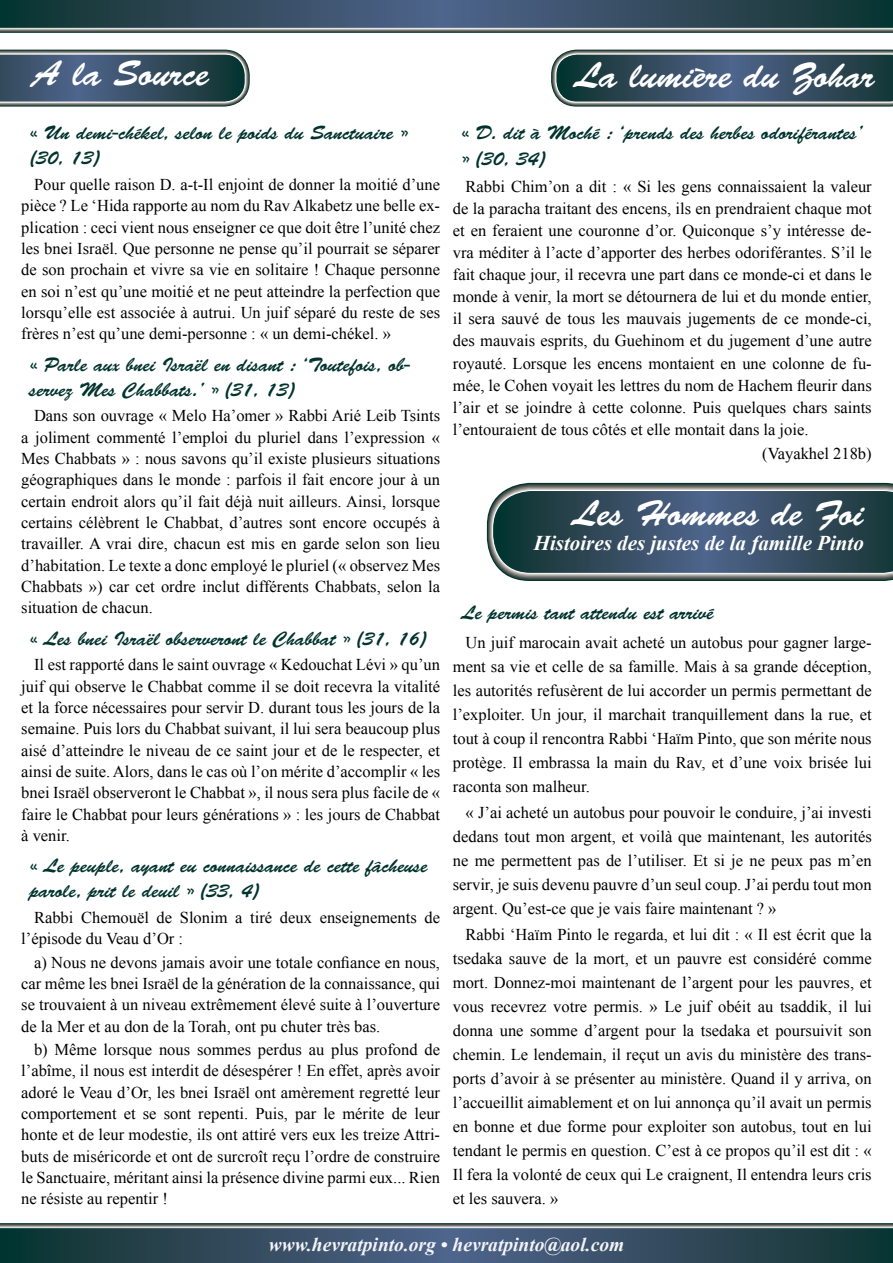
<style>
.page{position:relative;width:893px;height:1263px;background:#fff}
.page>*{position:absolute;margin:0;border:0;box-sizing:border-box;transform-origin:0 0}
.t1{font:36px "Brush Script Std";color:#fff}
.t2{font:italic 700 21px "Times New Roman";color:#fff}
.t3{font:19.5px/24.9px "Brush Script Std";color:#00332e}
.t4{font:italic 700 19.5px "Times New Roman";color:#f4f3f8}
.t5{font:16.5px/21.3px "Times New Roman";color:#000;text-align:justify}
</style>
<div class="page">
<svg style="left:0;top:0;width:893px;height:33px;background:#3c5463"></svg>
<svg style="left:487px;top:483px;width:406px;height:98px;background:#415867"></svg>
<svg style="left:0;top:50px;width:250px;height:57px;background:#495f6f"></svg>
<svg style="left:551px;top:50px;width:342px;height:57px;background:#445b69"></svg>
<svg style="left:0;top:1223px;width:893px;height:40px;background:#3a5361"></svg>
<h1 class="t1" style="left:33px;top:53px;width:178px">A la Source</h1>
<h1 class="t1" style="left:575px;top:55px;width:301px">La lumière du Zohar</h1>
<p class="t3" style="left:30px;top:121px;width:379px">« Un demi-chékel, selon le poids du Sanctuaire » (30, 13)</p>
<p class="t5" style="left:21px;top:174px;width:420px;text-indent:13px">Pour quelle raison D. a-t-Il enjoint de donner la moitié d’une pièce ? Le ‘Hida rapporte au nom du Rav Alkabetz une belle ex&shy;plication : ceci vient nous enseigner ce que doit être l’unité chez les bnei Israël. Que personne ne pense qu’il pourrait se séparer de son prochain et vivre sa vie en solitaire ! Chaque personne en soi n’est qu’une moitié et ne peut atteindre la perfection que lorsqu’elle est associée à autrui. Un juif séparé du reste de ses frères n’est qu’une demi-personne : « un demi-chékel. »</p>
<p class="t3" style="left:30px;top:352px;width:382px">« Parle aux bnei Israël en disant : ‘Toutefois, ob&shy;servez Mes Chabbats.’ » (31, 13)</p>
<p class="t5" style="left:21px;top:405px;width:420px;text-indent:13px">Dans son ouvrage « Melo Ha’omer » Rabbi Arié Leib Tsints a joliment commenté l’emploi du pluriel dans l’expression « Mes Chabbats » : nous savons qu’il existe plusieurs situations géographiques dans le monde : parfois il fait encore jour à un certain endroit alors qu’il fait déjà nuit ailleurs. Ainsi, lorsque certains célèbrent le Chabbat, d’autres sont encore occupés à travailler. A vrai dire, chacun est mis en garde selon son lieu d’habitation. Le texte a donc employé le pluriel (« observez Mes Chabbats ») car cet ordre inclut différents Chabbats, selon la situation de chacun.</p>
<p class="t3" style="left:30px;top:626px;width:398px">« Les bnei Israël observeront le Chabbat » (31, 16)</p>
<p class="t5" style="left:21px;top:654px;width:420px;text-indent:13px">Il est rapporté dans le saint ouvrage « Kedouchat Lévi » qu’un juif qui observe le Chabbat comme il se doit recevra la vitalité et la force nécessaires pour servir D. durant tous les jours de la semaine. Puis lors du Chabbat suivant, il lui sera beaucoup plus aisé d’atteindre le niveau de ce saint jour et de le respecter, et ainsi de suite. Alors, dans le cas où l’on mérite d’accomplir « les bnei Israël observeront le Chabbat », il nous sera plus facile de « faire le Chabbat pour leurs générations » : les jours de Chabbat à venir.</p>
<p class="t3" style="left:30px;top:854px;width:400px">« Le peuple, ayant eu connaissance de cette fâcheuse parole, prit le deuil » (33, 4)</p>
<p class="t5" style="left:21px;top:906px;width:420px;text-indent:13px">Rabbi Chemouël de Slonim a tiré deux enseignements de l’épisode du Veau d’Or :</p>
<p class="t5" style="left:21px;top:951px;width:420px;text-indent:13px">a) Nous ne devons jamais avoir une totale confiance en nous, car même les bnei Israël de la génération de la connaissance, qui se trouvaient à un niveau extrêmement élevé suite à l’ouverture de la Mer et au don de la Torah, ont pu chuter très bas.</p>
<p class="t5" style="left:21px;top:1039px;width:420px;text-indent:13px">b) Même lorsque nous sommes perdus au plus profond de l’abîme, il nous est interdit de désespérer ! En effet, après avoir adoré le Veau d’Or, les bnei Israël ont amèrement regretté leur comportement et se sont repenti. Puis, par le mérite de leur honte et de leur modestie, ils ont attiré vers eux les treize Attri&shy;buts de miséricorde et ont de surcroît reçu l’ordre de construire le Sanctuaire, méritant ainsi la présence divine parmi eux... Rien ne résiste au repentir !</p>
<p class="t3" style="left:461px;top:121px;width:403px;line-height:25.7px">« D. dit à Moché : ‘prends des herbes odoriférantes’ » (30, 34)</p>
<p class="t5" style="left:453px;top:175px;width:420px;line-height:22.2px;text-indent:13px">Rabbi Chim’on a dit : « Si les gens connaissaient la valeur de la paracha traitant des encens, ils en prendraient chaque mot et en feraient une couronne d’or. Quiconque s’y intéresse de&shy;vra méditer à l’acte d’apporter des herbes odoriférantes. S’il le fait chaque jour, il recevra une part dans ce monde-ci et dans le monde à venir, la mort se détournera de lui et du monde entier, il sera sauvé de tous les mauvais jugements de ce monde-ci, des mauvais esprits, du Guehinom et du jugement d’une autre royauté. Lorsque les encens montaient en une colonne de fu&shy;mée, le Cohen voyait les lettres du nom de Hachem fleurir dans l’air et se joindre à cette colonne. Puis quelques chars saints l’entouraient de tous côtés et elle montait dans la joie.</p>
<p class="t5" style="left:762px;top:443px;width:111px">(Vayakhel 218b)</p>
<h1 class="t1" style="left:572px;top:493px;width:293px">Les Hommes de Foi</h1>
<p class="t2" style="left:534px;top:528px;width:332px">Histoires des justes de la famille Pinto</p>
<p class="t3" style="left:461px;top:601px;width:254px">Le permis tant attendu est arrivé</p>
<p class="t5" style="left:453px;top:630px;width:420px;line-height:24px;text-indent:13px">Un juif marocain avait acheté un autobus pour gagner large&shy;ment sa vie et celle de sa famille. Mais à sa grande déception, les autorités refusèrent de lui accorder un permis permettant de l’exploiter. Un jour, il marchait tranquillement dans la rue, et tout à coup il rencontra Rabbi ‘Haïm Pinto, que son mérite nous protège. Il embrassa la main du Rav, et d’une voix brisée lui raconta son malheur.</p>
<p class="t5" style="left:453px;top:800px;width:420px;line-height:24px;text-indent:13px">« J’ai acheté un autobus pour pouvoir le conduire, j’ai investi dedans tout mon argent, et voilà que maintenant, les autorités ne me permettent pas de l’utiliser. Et si je ne peux pas m’en servir, je suis devenu pauvre d’un seul coup. J’ai perdu tout mon argent. Qu’est-ce que je vais faire maintenant ? »</p>
<p class="t5" style="left:453px;top:922px;width:420px;line-height:24px;text-indent:13px">Rabbi ‘Haïm Pinto le regarda, et lui dit : « Il est écrit que la tsedaka sauve de la mort, et un pauvre est considéré comme mort. Donnez-moi maintenant de l’argent pour les pauvres, et vous recevrez votre permis. » Le juif obéit au tsaddik, il lui donna une somme d’argent pour la tsedaka et poursuivit son chemin. Le lendemain, il reçut un avis du ministère des trans&shy;ports d’avoir à se présenter au ministère. Quand il y arriva, on l’accueillit aimablement et on lui annonça qu’il avait un permis en bonne et due forme pour exploiter son autobus, tout en lui tendant le permis en question. C’est à ce propos qu’il est dit : « Il fera la volonté de ceux qui Le craignent, Il entendra leurs cris et les sauvera. »</p>
<p class="t4" style="left:269px;top:1231px;width:357px">www.hevratpinto.org • hevratpinto@aol.com</p>
</div>
